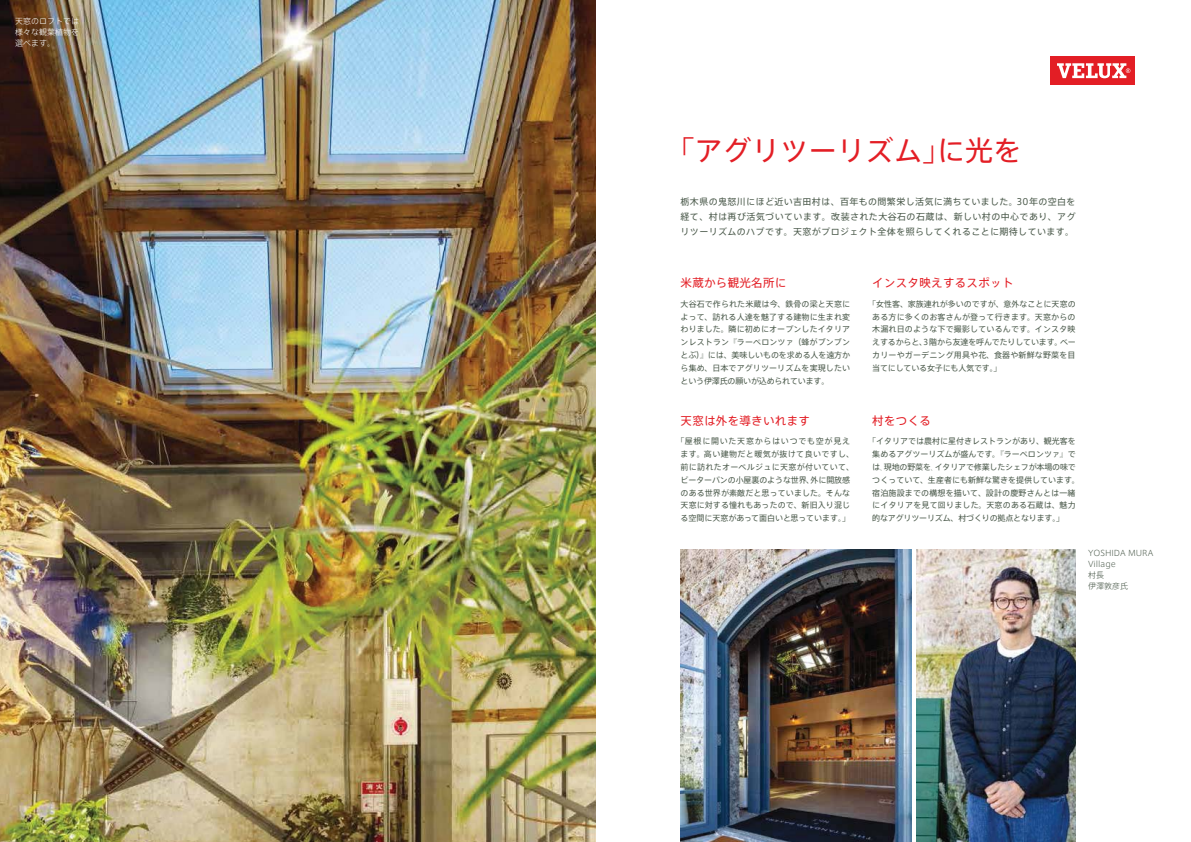
<style>
.page{position:relative;width:1191px;height:842px;background:#fff}
.page>*{position:absolute;margin:0;border:0;box-sizing:border-box;transform-origin:0 0}
.t1{font:28px "Axis Std Regular 90 msp RKSJ H";letter-spacing:.015em;color:#e31e25}
.t2{font:11.5px "Axis Std Regular 90 msp RKSJ H";letter-spacing:.025em;color:#e31e25}
.t3{font:9px/15.3px "Axis Std Regular 90 msp RKSJ H";letter-spacing:.04em;color:#4a594a;text-align:justify}
.t4{font:8px/12.8px "Axis Std Regular 90 msp RKSJ H";color:#4a594a;text-align:justify}
.t5{font:8px/11px "Axis Std Light 90 msp RKSJ H";color:#4a594a}
.t6{font:8px/11px "Axis Std Light 90 msp RKSJ H";color:#fff;text-align:justify}
</style>
<div class="page">
<img style="left:0;top:0;width:595px;height:842px">
<img style="left:681px;top:549px;width:230px;height:293px">
<img style="left:917px;top:549px;width:158px;height:293px">
<div style="left:1049px;top:57px;width:85px;height:28px;background:#e31e25"></div>
<svg style="left:1057px;top:63px;width:73px;height:15px"></svg>
<p class="t6" style="left:15px;top:16px;width:65px">天窓のロフトでは様々な観葉植物を選べます。</p>
<h1 class="t1" style="left:666px;top:140px;width:357px">「アグリツーリズム」に光を</h1>
<p class="t3" style="left:680px;top:195px;width:396px">栃木県の鬼怒川にほど近い吉田村は、百年もの間繁栄し活気に満ちていました。30年の空白を経て、村は再び活気づいています。改装された大谷石の石蔵は、新しい村の中心であり、アグリツーリズムのハブです。天窓がプロジェクト全体を照らしてくれることに期待しています。</p>
<h2 class="t2" style="left:680px;top:279px;width:107px">米蔵から観光名所に</h2>
<p class="t4" style="left:680px;top:298px;width:171px">大谷石で作られた米蔵は今、鉄骨の梁と天窓によって、訪れる人達を魅了する建物に生まれ変わりました。隣に初めにオープンしたイタリアンレストラン『ラーペロンツァ（蜂がブンブンとぶ）』には、美味しいものを求める人を遠方から集め、日本でアグリツーリズムを実現したいという伊澤氏の願いが込められています。</p>
<h2 class="t2" style="left:680px;top:416px;width:131px">天窓は外を導きいれます</h2>
<p class="t4" style="left:676px;top:436px;width:179px;text-align:center">「屋根に開いた天窓からはいつでも空が見えます。高い建物だと暖気が抜けて良いですし、前に訪れたオーベルジュに天窓が付いていて、ピーターパンの小屋裏のような世界、外に開放感のある世界が素敵だと思っていました。そんな天窓に対する憧れもあったので、新旧入り混じる空間に天窓があって面白いと思っています。」</p>
<h2 class="t2" style="left:872px;top:279px;width:143px">インスタ映えするスポット</h2>
<p class="t4" style="left:872px;top:298px;width:205px;text-indent:-4px">「女性客、家族連れが多いのですが、意外なことに天窓のある方に多くのお客さんが登って行きます。天窓からの木漏れ日のような下で撮影しているんです。インスタ映えするからと、3階から友達を呼んでたりしています。ベーカリーやガーデニング用具や花、食器や新鮮な野菜を目当てにしている女子にも人気です。」</p>
<h2 class="t2" style="left:872px;top:416px;width:60px">村をつくる</h2>
<p class="t4" style="left:872px;top:436px;width:209px;text-align:left;text-indent:-4px">「イタリアでは農村に星付きレストランがあり、観光客を集めるアグツーリズムが盛んです。『ラーペロンツァ』では､現地の野菜を､イタリアで修業したシェフが本場の味でつくっていて、生産者にも新鮮な驚きを提供しています。宿泊施設までの構想を描いて、設計の慶野さんとは一緒にイタリアを見て回りました。天窓のある石蔵は、魅力的なアグリツーリズム、村づくりの拠点となります。」</p>
<p class="t5" style="left:1088px;top:549px;width:67px">YOSHIDA MURA<br>Village<br>村長<br>伊澤敦彦氏</p>
</div>
